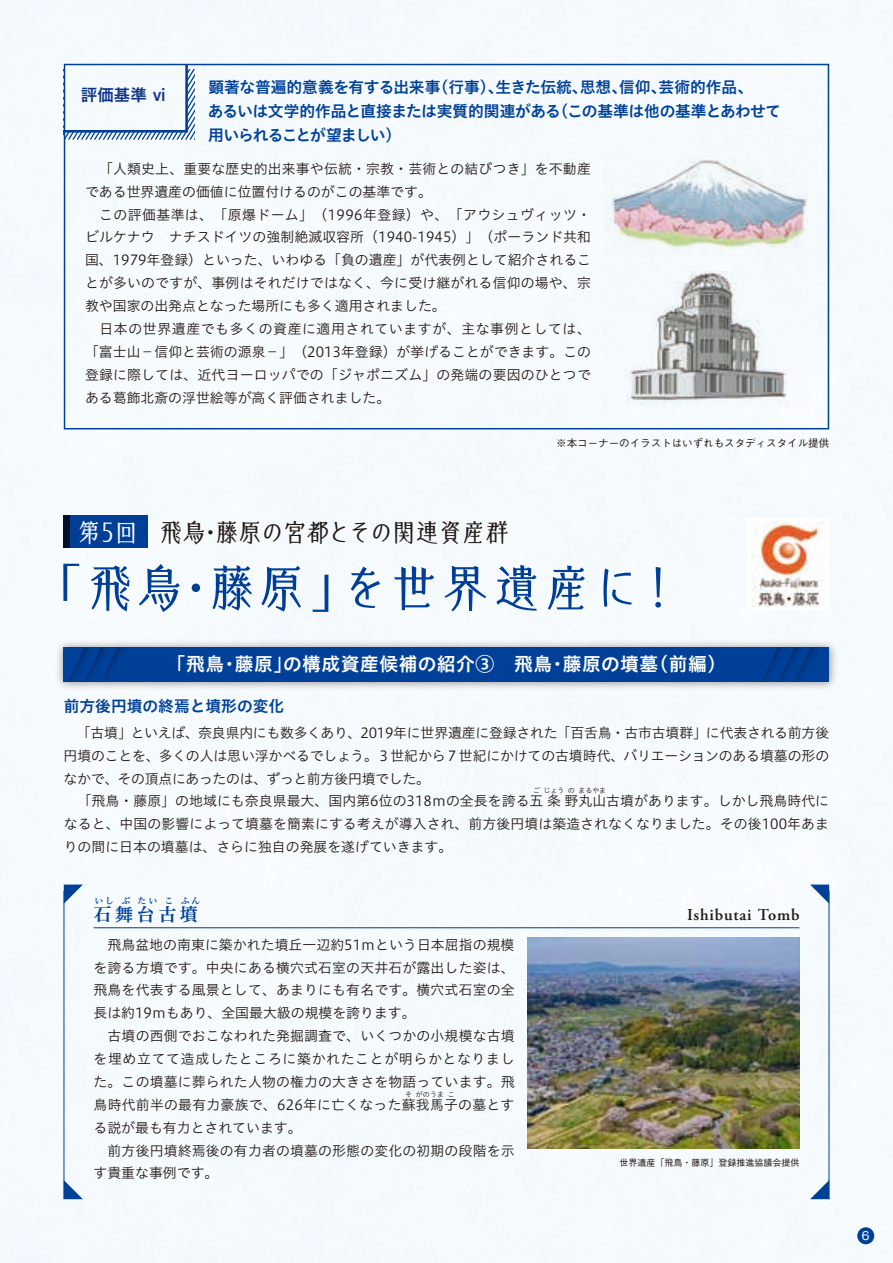
<style>
.page{position:relative;width:893px;height:1263px;background:#f6fafd}
.page>*{position:absolute;margin:0;border:0;box-sizing:border-box;transform-origin:0 0}
.t1{font:51px "Echo Std";letter-spacing:-.02em;color:#004098}
.t2{font:25.5px "Echo Std";letter-spacing:-.085em;color:#231916}
.t3{font:18.75px "Hiragino UD Sans Std W6";letter-spacing:.03em;color:#fff}
.t4{font:18px "Hiragino UD Serif Std N W6";letter-spacing:.2em;color:#004098}
.t5{font:600 16.5px "Adobe Garamond Pro";letter-spacing:.05em;color:#231916}
.t6{font:16.5px "Hiragino UD Sans Std W6";color:#0d3488}
.t7{font:15.75px/24px "Hiragino UD Sans Std W6";letter-spacing:-.015em;color:#004098}
.t8{font:13.8px/23px "Hiragino UD Sans Std W3";letter-spacing:.005em;color:#231916}
.t9{font:11.25px "Gothic MB101 Pr 6";color:#fff}
.t10{font:500 10.5px "Gothic BBB Pr 6";color:#231916}
.t11{font:500 9px "Gothic BBB Pr 6";color:#231916}
.t12{font:9px "Hiragino UD Serif Std N W6";color:#004098}
.t13{font:6.9px "Hiragino UD Sans Std W3";color:#231916}
.s1{color:#fff}
</style>
<div class="page">
<div style="left:857px;top:1227px;width:17px;height:17px;background:#004098;border-radius:50%"></div>
<div style="left:64px;top:60px;width:136px;height:80px;background:#f5fafd"></div>
<svg style="left:64px;top:63px;width:131px;height:76px"></svg>
<div style="left:64px;top:64px;width:765px;height:365px;border:2px solid #004098"></div>
<img style="left:604px;top:135px;width:204px;height:272px">
<div style="left:55px;top:638px;width:783px;height:53px;background:#231916;opacity:.5"></div>
<div style="left:64px;top:647px;width:765px;height:34px;background:#004098"></div>
<svg style="left:69px;top:647px;width:55px;height:34px"></svg>
<svg style="left:762px;top:647px;width:56px;height:34px"></svg>
<img style="left:527px;top:937px;width:272px;height:211px">
<hr style="left:94px;top:927px;width:705px;height:1px;background:#004098">
<svg style="left:810px;top:1180px;width:19px;height:19px"></svg>
<svg style="left:65px;top:1180px;width:18px;height:19px"></svg>
<svg style="left:810px;top:884px;width:19px;height:20px"></svg>
<svg style="left:64px;top:884px;width:19px;height:20px"></svg>
<hr style="left:64px;top:891px;width:1px;height:308px;background:#004098">
<hr style="left:829px;top:891px;width:1px;height:308px;background:#004098">
<div style="left:0;top:504px;width:893px;height:119px;background:#f6fbfd"></div>
<div style="left:64px;top:515px;width:84px;height:33px;background:#004098"></div>
<div style="left:64px;top:515px;width:6px;height:33px;background:#001027"></div>
<div style="left:747px;top:519px;width:82px;height:91px;background:#fff"></div>
<img style="left:751px;top:521px;width:73px;height:86px">
<p class="t7" style="left:208px;top:74px;width:574px">顕著な普遍的意義を有する出来事(行事)、生きた伝統、思想、信仰、芸術的作品、<br>あるいは文学的作品と直接または実質的関連がある（この基準は他の基準とあわせて用いられることが望ましい）</p>
<p class="t8" style="left:85px;top:156px;width:508px">　「人類史上、重要な歴史的出来事や伝統・宗教・芸術との結びつき」を不動産である世界遺産の価値に位置付けるのがこの基準です。<br>　この評価基準は、「原爆ドーム」（1996年登録）や、「アウシュヴィッツ・ビルケナウ　ナチスドイツの強制絶滅収容所（1940-1945）」（ポーランド共和国、1979年登録）といった、いわゆる「負の遺産」が代表例として紹介されることが多いのですが、事例はそれだけではなく、今に受け継がれる信仰の場や、宗教や国家の出発点となった場所にも多く適用されました。<br>　日本の世界遺産でも多くの資産に適用されていますが、主な事例としては、「富士山－信仰と芸術の源泉－」（2013年登録）が挙げることができます。この登録に際しては、近代ヨーロッパでの「ジャポニズム」の発端の要因のひとつである葛飾北斎の浮世絵等が高く評価されました。</p>
<p class="t6" style="left:81px;top:82px;width:88px">評価基準 ⅵ</p>
<p class="t10" style="left:556px;top:435px;width:274px">※本コーナーのイラストはいずれもスタディスタイル提供</p>
<h2 class="t2" style="left:77px;top:513px;width:435px"><span class="s1">第5回</span> 飛鳥・藤原の宮都とその関連資産群</h2>
<h1 class="t1" style="left:31px;top:550px;width:654px">「飛鳥・藤原」を世界遺産に！</h1>
<h3 class="t3" style="left:167px;top:650px;width:561px">「飛鳥・藤原」の構成資産候補の紹介③　飛鳥・藤原の墳墓（前編）</h3>
<p class="t7" style="left:64px;top:693px;width:222px">前方後円墳の終焉と墳形の変化</p>
<p class="t8" style="left:64px;top:720px;width:767px">　「古墳」といえば、奈良県内にも数多くあり、2019年に世界遺産に登録された「百舌鳥・古市古墳群」に代表される前方後円墳のことを、多くの人は思い浮かべるでしょう。３世紀から７世紀にかけての古墳時代、バリエーションのある墳墓の形のなかで、その頂点にあったのは、ずっと前方後円墳でした。<br>　「飛鳥・藤原」の地域にも奈良県最大、国内第6位の318ｍの全長を誇る五条野丸山古墳があります。しかし飛鳥時代に</p>
<p class="t13" style="left:533px;top:785px;width:8px">ご</p>
<p class="t13" style="left:544px;top:785px;width:22px">じょう</p>
<p class="t13" style="left:568px;top:785px;width:8px">の</p>
<p class="t13" style="left:578px;top:785px;width:29px">まるやま</p>
<p class="t8" style="left:64px;top:812px;width:767px">なると、中国の影響によって墳墓を簡素にする考えが導入され、前方後円墳は築造されなくなりました。その後100年あまりの間に日本の墳墓は、さらに独自の発展を遂げていきます。</p>
<p class="t12" style="left:94px;top:894px;width:21px">いし</p>
<p class="t12" style="left:121px;top:894px;width:10px">ぶ</p>
<p class="t12" style="left:138px;top:894px;width:21px">たい</p>
<p class="t12" style="left:165px;top:894px;width:10px">こ</p>
<p class="t12" style="left:181px;top:894px;width:21px">ふん</p>
<h3 class="t4" style="left:94px;top:901px;width:106px">石舞台古墳</h3>
<p class="t8" style="left:94px;top:932px;width:423px">　飛鳥盆地の南東に築かれた墳丘一辺約51ｍという日本屈指の規模を誇る方墳です。中央にある横穴式石室の天井石が露出した姿は、飛鳥を代表する風景として、あまりにも有名です。横穴式石室の全長は約19ｍもあり、全国最大級の規模を誇ります。<br>　古墳の西側でおこなわれた発掘調査で、いくつかの小規模な古墳を埋め立てて造成したところに築かれたことが明らかとなりました。この墳墓に葬られた人物の権力の大きさを物語っています。飛鳥時代前半の最有力豪族で、626年に亡くなった蘇我馬子の墓とす</p>
<p class="t13" style="left:405px;top:1089px;width:8px">そ</p>
<p class="t13" style="left:416px;top:1089px;width:29px">がのうま</p>
<p class="t13" style="left:448px;top:1089px;width:8px">こ</p>
<p class="t8" style="left:94px;top:1115px;width:423px">る説が最も有力とされています。<br>　前方後円墳終焉後の有力者の墳墓の形態の変化の初期の段階を示す貴重な事例です。</p>
<p class="t5" style="left:687px;top:905px;width:114px">Ishibutai Tomb</p>
<p class="t11" style="left:619px;top:1155px;width:181px">世界遺産「飛鳥・藤原」登録推進協議会提供</p>
<p class="t9" style="left:862px;top:1226px;width:9px">6</p>
</div>
